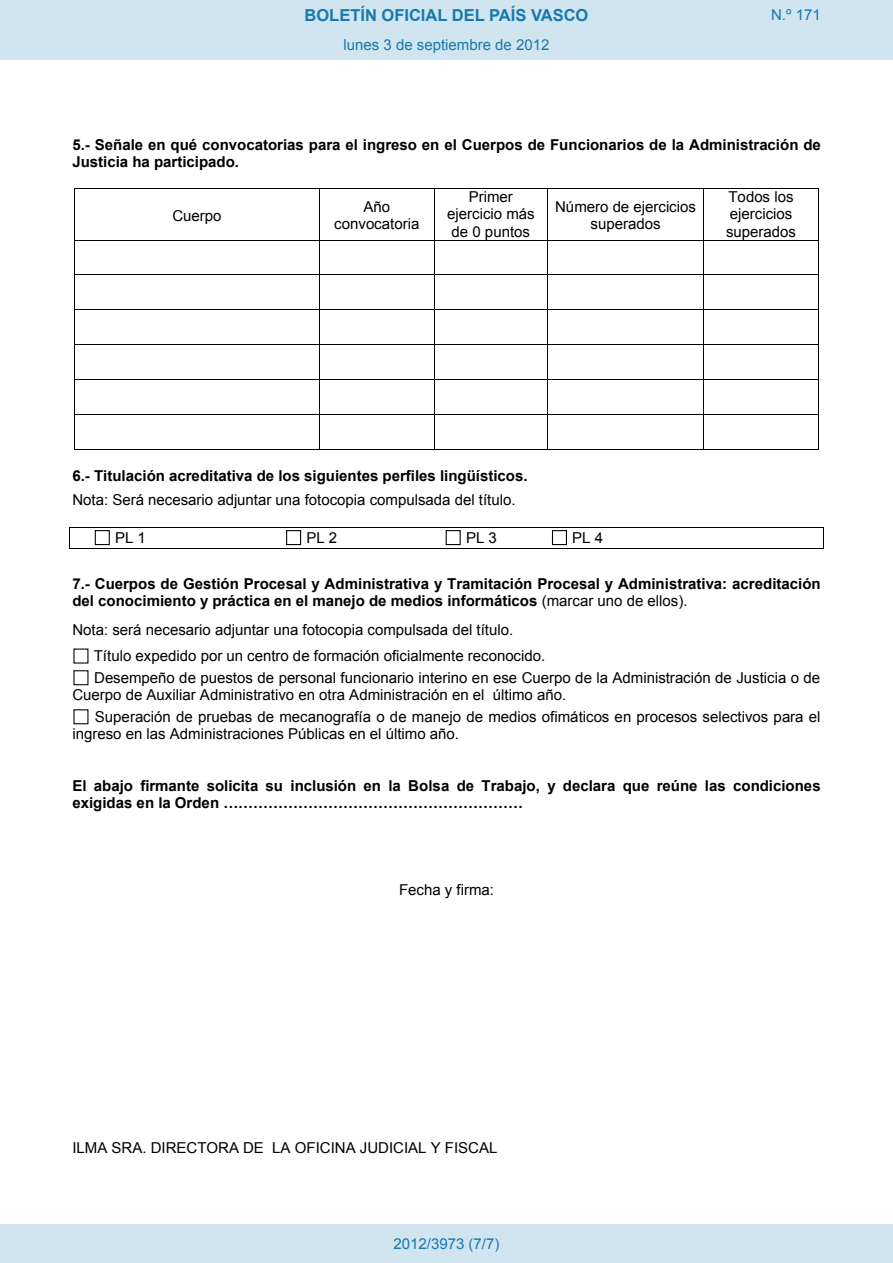
<style>
.page{position:relative;width:893px;height:1263px;background:#fff}
.page>*{position:absolute;margin:0;border:0;box-sizing:border-box;transform-origin:0 0}
.t1{font:700 16.5px "Arial";color:#1879ad}
.t2{font:15px/17.2px "Arial";color:#000}
.t3{font:700 15px/17.2px "Arial";color:#000}
.Paginacion_Centro{font:15px "Arial";color:#1879ad}
.s1{font-weight:400}
</style>
<div class="page">
<hr style="left:75px;top:188px;width:744px;height:1px;background:#000">
<hr style="left:75px;top:188px;width:1px;height:52px;background:#000">
<hr style="left:319px;top:188px;width:1px;height:52px;background:#000">
<hr style="left:434px;top:188px;width:1px;height:52px;background:#000">
<hr style="left:547px;top:188px;width:1px;height:52px;background:#000">
<hr style="left:704px;top:188px;width:1px;height:52px;background:#000">
<hr style="left:818px;top:188px;width:1px;height:52px;background:#000">
<hr style="left:75px;top:240px;width:744px;height:1px;background:#000">
<hr style="left:75px;top:240px;width:1px;height:35px;background:#000">
<hr style="left:319px;top:240px;width:1px;height:35px;background:#000">
<hr style="left:434px;top:240px;width:1px;height:35px;background:#000">
<hr style="left:547px;top:240px;width:1px;height:35px;background:#000">
<hr style="left:704px;top:240px;width:1px;height:35px;background:#000">
<hr style="left:818px;top:240px;width:1px;height:35px;background:#000">
<hr style="left:75px;top:275px;width:744px;height:1px;background:#000">
<hr style="left:75px;top:275px;width:1px;height:35px;background:#000">
<hr style="left:319px;top:275px;width:1px;height:35px;background:#000">
<hr style="left:434px;top:275px;width:1px;height:35px;background:#000">
<hr style="left:547px;top:275px;width:1px;height:35px;background:#000">
<hr style="left:704px;top:275px;width:1px;height:35px;background:#000">
<hr style="left:818px;top:275px;width:1px;height:35px;background:#000">
<hr style="left:75px;top:310px;width:744px;height:1px;background:#000">
<hr style="left:75px;top:310px;width:1px;height:34px;background:#000">
<hr style="left:319px;top:310px;width:1px;height:34px;background:#000">
<hr style="left:434px;top:310px;width:1px;height:34px;background:#000">
<hr style="left:547px;top:310px;width:1px;height:34px;background:#000">
<hr style="left:704px;top:310px;width:1px;height:34px;background:#000">
<hr style="left:818px;top:310px;width:1px;height:34px;background:#000">
<hr style="left:75px;top:344px;width:744px;height:1px;background:#000">
<hr style="left:75px;top:345px;width:1px;height:34px;background:#000">
<hr style="left:319px;top:345px;width:1px;height:34px;background:#000">
<hr style="left:434px;top:345px;width:1px;height:34px;background:#000">
<hr style="left:547px;top:345px;width:1px;height:34px;background:#000">
<hr style="left:704px;top:345px;width:1px;height:34px;background:#000">
<hr style="left:818px;top:345px;width:1px;height:34px;background:#000">
<hr style="left:75px;top:379px;width:744px;height:1px;background:#000">
<hr style="left:75px;top:380px;width:1px;height:34px;background:#000">
<hr style="left:319px;top:380px;width:1px;height:34px;background:#000">
<hr style="left:434px;top:380px;width:1px;height:34px;background:#000">
<hr style="left:547px;top:380px;width:1px;height:34px;background:#000">
<hr style="left:704px;top:380px;width:1px;height:34px;background:#000">
<hr style="left:818px;top:380px;width:1px;height:34px;background:#000">
<hr style="left:75px;top:414px;width:744px;height:1px;background:#000">
<hr style="left:75px;top:415px;width:1px;height:34px;background:#000">
<hr style="left:75px;top:449px;width:244px;height:1px;background:#000">
<hr style="left:319px;top:415px;width:1px;height:34px;background:#000">
<hr style="left:320px;top:449px;width:114px;height:1px;background:#000">
<hr style="left:434px;top:415px;width:1px;height:34px;background:#000">
<hr style="left:434px;top:449px;width:113px;height:1px;background:#000">
<hr style="left:547px;top:415px;width:1px;height:34px;background:#000">
<hr style="left:548px;top:449px;width:156px;height:1px;background:#000">
<hr style="left:704px;top:415px;width:1px;height:34px;background:#000">
<hr style="left:704px;top:449px;width:114px;height:1px;background:#000">
<hr style="left:818px;top:415px;width:1px;height:34px;background:#000">
<div style="left:95px;top:530px;width:15px;height:15px;border:1px solid #000"></div>
<div style="left:286px;top:530px;width:15px;height:15px;border:1px solid #000"></div>
<div style="left:446px;top:530px;width:15px;height:15px;border:1px solid #000"></div>
<div style="left:552px;top:530px;width:15px;height:15px;border:1px solid #000"></div>
<hr style="left:69px;top:527px;width:755px;height:1px;background:#000">
<hr style="left:69px;top:548px;width:755px;height:1px;background:#000">
<svg style="left:69px;top:528px;width:1px;height:20px"></svg>
<svg style="left:823px;top:528px;width:1px;height:20px"></svg>
<div style="left:73px;top:670px;width:15px;height:15px;border:1px solid #000"></div>
<div style="left:0;top:0;width:893px;height:60px;background:#d0e5f0"></div>
<div style="left:0;top:1225px;width:893px;height:38px;background:#d0e5f0"></div>
<p class="t1" style="left:305px;top:4px;width:285px">BOLETÍN OFICIAL DEL PAÍS VASCO</p>
<p class="Paginacion_Centro" style="left:771px;top:5px;width:51px">N.º 171</p>
<p class="Paginacion_Centro" style="left:343px;top:35px;width:207px">lunes 3 de septiembre de 2012</p>
<p class="t3" style="left:72px;top:137px;width:750px">5.- Señale en qué convocatorias para el ingreso en el Cuerpos de Funcionarios de la Administración de<br>Justicia ha participado.</p>
<p class="t2" style="left:172px;top:207px;width:51px">Cuerpo</p>
<p class="t2" style="left:334px;top:198px;width:87px;text-align:center">Año convocatoria</p>
<p class="t2" style="left:447px;top:188px;width:89px;text-align:center">Primer ejercicio más de 0 puntos</p>
<p class="t2" style="left:555px;top:198px;width:142px;text-align:center">Número de ejercicios superados</p>
<p class="t2" style="left:726px;top:188px;width:72px">Todos los ejercicios superados</p>
<p class="t3" style="left:72px;top:464px;width:457px;line-height:24.6px">6.- Titulación acreditativa de los siguientes perfiles lingüísticos.<br><span class="s1">Nota: Será necesario adjuntar una fotocopia compulsada del título.</span></p>
<p class="t2" style="left:115px;top:529px;width:32px">PL 1</p>
<p class="t2" style="left:306px;top:529px;width:32px">PL 2</p>
<p class="t2" style="left:466px;top:529px;width:32px">PL 3</p>
<p class="t2" style="left:572px;top:529px;width:32px">PL 4</p>
<p class="t3" style="left:72px;top:575px;width:750px">7.- Cuerpos de Gestión Procesal y Administrativa y Tramitación Procesal y Administrativa: acreditación del conocimiento y práctica en el manejo de medios informáticos <span class="s1">(marcar uno de ellos).</span></p>
<p class="t2" style="left:94px;top:617px;width:453px;line-height:26.2px;text-indent:-21px">Nota: será necesario adjuntar una fotocopia compulsada del título.<br>Título expedido por un centro de formación oficialmente reconocido.</p>
<p class="t2" style="left:72px;top:669px;width:749px;text-indent:22px">Desempeño de puestos de personal funcionario interino en ese Cuerpo de la Administración de Justicia o de<br>Cuerpo de Auxiliar Administrativo en otra Administración en el último año.</p>
<p class="t2" style="left:72px;top:708px;width:750px;text-indent:22px">Superación de pruebas de mecanografía o de manejo de medios ofimáticos en procesos selectivos para el ingreso en las Administraciones Públicas en el último año.</p>
<p class="t3" style="left:72px;top:778px;width:750px">El abajo firmante solicita su inclusión en la Bolsa de Trabajo, y declara que reúne las condiciones exigidas en la Orden ……………………………………………………</p>
<p class="t2" style="left:399px;top:881px;width:96px">Fecha y firma:</p>
<p class="t2" style="left:72px;top:1140px;width:426px">ILMA SRA. DIRECTORA DE LA OFICINA JUDICIAL Y FISCAL</p>
<p class="Paginacion_Centro" style="left:393px;top:1234px;width:107px">2012/3973 (7/7)</p>
</div>
